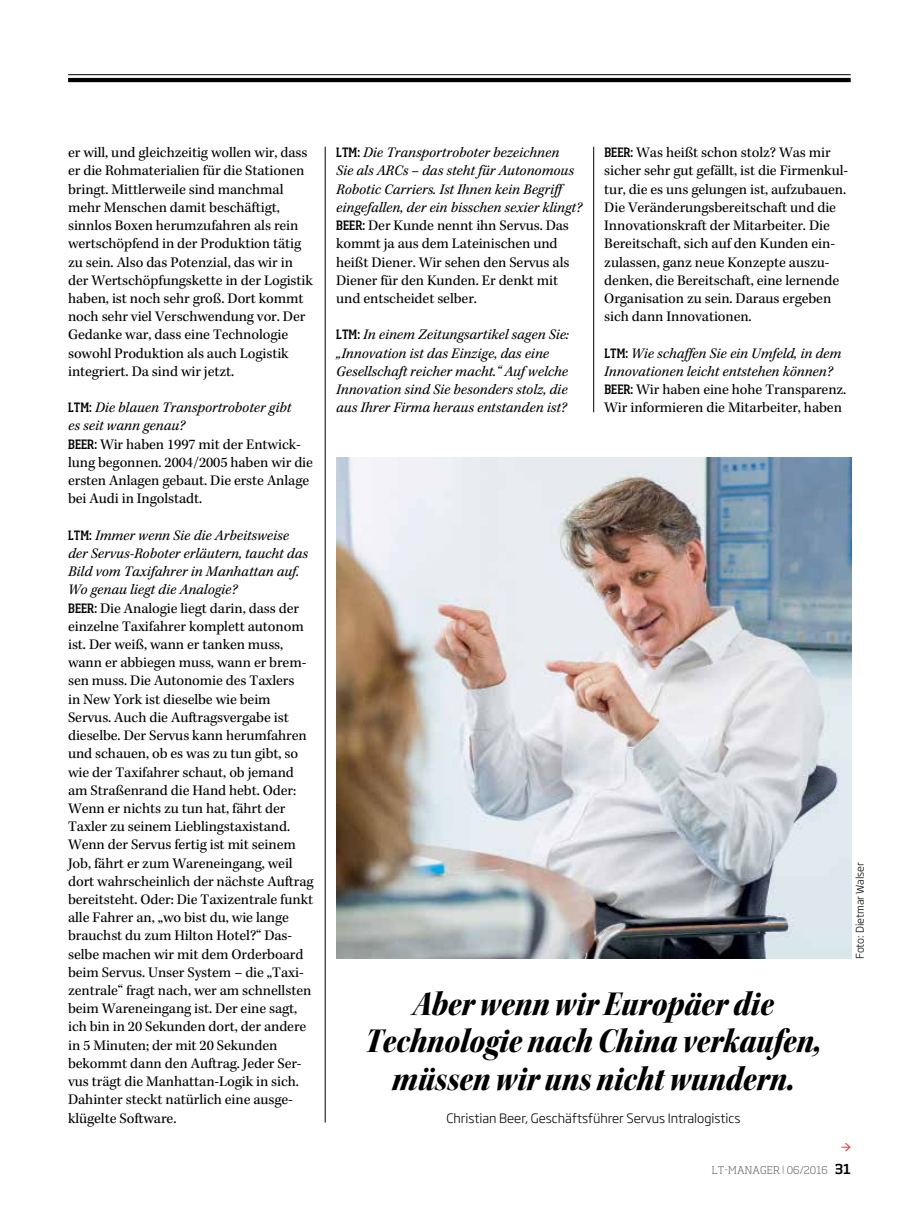
<style>
.page{position:relative;width:915px;height:1212px;background:#fff}
.page>*{position:absolute;margin:0;border:0;box-sizing:border-box;transform-origin:0 0}
.t1{font:36px/37.5px "Kepler Std Black Scn It Disp";color:#000;text-align:center}
.t2{font:15px/18.1px "Kepler Std";letter-spacing:-.005em;color:#000}
.t3{font:italic 15px/18.1px "Kepler Std";color:#000}
.t4{font:15px "Kepler Std";color:#ed1d24}
.t5{font:300 12.75px "Soho Gothic Pro";color:#000}
.t6{font:300 10.5px "Soho Std";letter-spacing:.015em;color:#6d6e71}
.t7{font:300 10.5px "Soho Gothic Pro";color:#000}
.s1{font-family:"Soho Std";font-weight:500;font-stretch:condensed;font-size:12.75px}
.s2{font-style:italic}
.s3{font-family:"Soho Std";font-weight:500;font-style:normal;font-stretch:condensed;font-size:12.75px}
.s4{font-style:normal}
.s5{font-weight:500;font-size:13.5px;color:#000}
</style>
<div class="page">
<hr style="left:68px;top:78px;width:782px;height:4px;background:#000">
<hr style="left:68px;top:74px;width:782px;height:1px;background:#000">
<img style="left:336px;top:457px;width:514px;height:501px">
<hr style="left:325px;top:147px;width:1px;height:975px;background:#000">
<hr style="left:593px;top:147px;width:1px;height:265px;background:#000">
<p class="t2" style="left:68px;top:144px;width:246px">er will, und gleichzeitig wollen wir, dass er die Rohmaterialien für die Stationen bringt. Mittlerweile sind manchmal mehr Menschen damit beschäftigt, sinnlos Boxen herumzufahren als rein wertschöpfend in der Produktion tätig zu sein. Also das Potenzial, das wir in der Wertschöpfungskette in der Logistik haben, ist noch sehr groß. Dort kommt noch sehr viel Verschwendung vor. Der Gedanke war, dass eine Technologie sowohl Produktion als auch Logistik integriert. Da sind wir jetzt.</p>
<p class="t2" style="left:68px;top:399px;width:246px"><span class="s1">LTM:</span> <span class="s2">Die blauen Transportroboter gibt<br>es seit wann genau?<br></span><span class="s1">BEER:</span> Wir haben 1997 mit der Entwick&shy;lung begonnen. 2004/2005 haben wir die ersten Anlagen gebaut. Die erste Anlage bei Audi in Ingolstadt.</p>
<p class="t2" style="left:68px;top:527px;width:247px"><span class="s1">LTM:</span> <span class="s2">Immer wenn Sie die Arbeitsweise<br>der Servus-Roboter erläutern, taucht das Bild vom Taxifahrer in Manhattan auf.<br>Wo genau liegt die Analogie?<br></span><span class="s1">BEER:</span> Die Analogie liegt darin, dass der einzelne Taxifahrer komplett autonom ist. Der weiß, wann er tanken muss, wann er abbiegen muss, wann er brem&shy;sen muss. Die Autonomie des Taxlers<br>in New York ist dieselbe wie beim Servus. Auch die Auftragsvergabe ist dieselbe. Der Servus kann herumfahren und schauen, ob es was zu tun gibt, so wie der Taxifahrer schaut, ob jemand am Straßenrand die Hand hebt. Oder:<br>Wenn er nichts zu tun hat, fährt der Taxler zu seinem Lieblingstaxistand.<br>Wenn der Servus fertig ist mit seinem Job, fährt er zum Wareneingang, weil dort wahrscheinlich der nächste Auftrag bereitsteht. Oder: Die Taxizentrale funkt alle Fahrer an, „wo bist du, wie lange brauchst du zum Hilton Hotel?“ Das&shy;selbe machen wir mit dem Orderboard beim Servus. Unser System – die „Taxi&shy;zentrale“ fragt nach, wer am schnellsten beim Wareneingang ist. Der eine sagt, ich bin in 20 Sekunden dort, der andere in 5 Minuten; der mit 20 Sekunden bekommt dann den Auftrag. Jeder Ser&shy;vus trägt die Manhattan-Logik in sich.<br>Dahinter steckt natürlich eine ausge&shy;klügelte Software.</p>
<p class="t2" style="left:336px;top:144px;width:247px"><span class="s1">LTM:</span> <span class="s2">Die Transportroboter bezeichnen<br>Sie als ARCs – das steht für Autonomous Robotic Carriers. Ist Ihnen kein Begriff eingefallen, der ein bisschen sexier klingt?<br></span><span class="s1">BEER:</span> Der Kunde nennt ihn Servus. Das kommt ja aus dem Lateinischen und heißt Diener. Wir sehen den Servus als Diener für den Kunden. Er denkt mit und entscheidet selber.</p>
<p class="t3" style="left:336px;top:326px;width:234px"><span class="s3">LTM:</span> In einem Zeitungsartikel sagen Sie: „Innovation ist das Einzige, das eine Gesellschaft reicher macht.“ Auf welche Innovation sind Sie besonders stolz, die aus Ihrer Firma heraus entstanden ist?</p>
<p class="t2" style="left:604px;top:144px;width:245px"><span class="s1">BEER:</span> Was heißt schon stolz? Was mir sicher sehr gut gefällt, ist die Firmenkul&shy;tur, die es uns gelungen ist, aufzubauen.<br>Die Veränderungsbereitschaft und die Innovationskraft der Mitarbeiter. Die Bereitschaft, sich auf den Kunden ein&shy;zulassen, ganz neue Konzepte auszu&shy;denken, die Bereitschaft, eine lernende Organisation zu sein. Daraus ergeben sich dann Innovationen.</p>
<p class="t3" style="left:604px;top:344px;width:243px"><span class="s3">LTM:</span> Wie schaffen Sie ein Umfeld, in dem Innovationen leicht entstehen können?<br><span class="s3">BEER:</span> <span class="s4">Wir haben eine hohe Transparenz.<br>Wir informieren die Mitarbeiter, haben</span></p>
<h1 class="t1" style="left:365px;top:985px;width:458px">Aber wenn wir Europäer die<br>Technologie nach China verkaufen, müssen wir uns nicht wundern.</h1>
<p class="t5" style="left:446px;top:1108px;width:295px">Christian Beer, Geschäftsführer Servus Intralogistics</p>
<p class="t7" style="left:851px;top:958px;width:98px;rotate:-90deg">Foto: Dietmar Walser</p>
<p class="t4" style="left:840px;top:1138px;width:11px">→</p>
<p class="t6" style="left:711px;top:1163px;width:141px">LT-MANAGER <sup>|</sup> 06/2016 <span class="s5">31</span></p>
</div>
